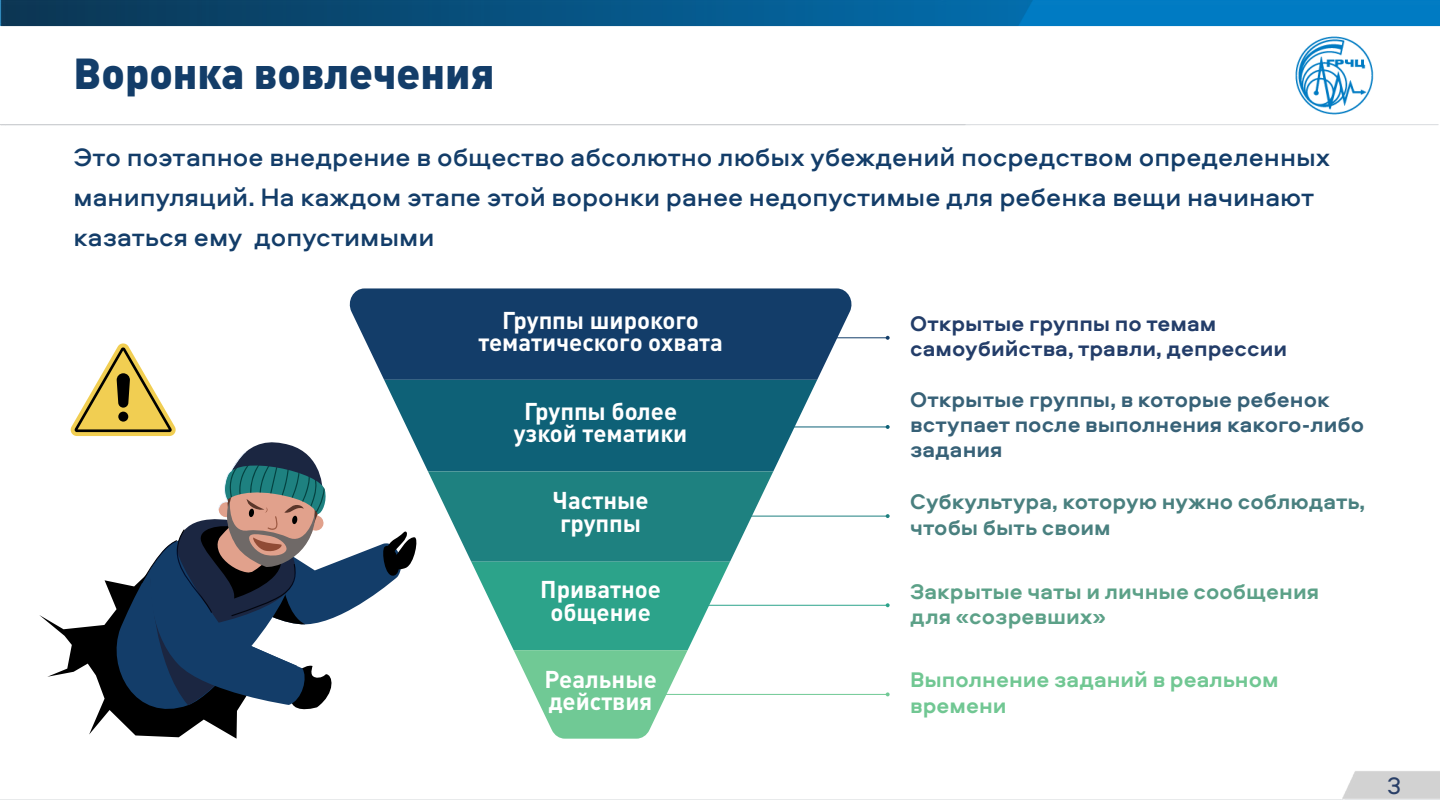
<style>
.page{position:relative;width:1440px;height:810px;background:#fff}
.page>*{position:absolute;margin:0;border:0;box-sizing:border-box;transform-origin:0 0}
.t1{font:900 42.75px "DIN Pro";color:#133d69}
.t2{font:500 26.25px/39.8px "Aeroport";color:#133d69}
.t3{font:24.75px "Aeroport";color:#293f67}
.t4{font:700 24px/22.6px "DIN Pro";color:#fff;text-align:center}
.t5{font:700 22.05px/25.2px "Aeroport";color:#376177}
.t6{font:700 22.05px/25.2px "Aeroport";color:#233d69}
.t7{font:700 22.05px/25.2px "Aeroport";color:#49807f}
.t8{font:700 22.05px/25.2px "Aeroport";color:#5ca188}
.t9{font:700 22.05px/25.2px "Aeroport";color:#71c793}
</style>
<div class="page">
<img style="left:0;top:0;width:1440px;height:800px">
<hr style="left:634px;top:337px;width:254px;height:1px;background:#133d69">
<svg style="left:886px;top:336px;width:4px;height:4px"></svg>
<hr style="left:642px;top:694px;width:246px;height:1px;background:#70c995">
<svg style="left:886px;top:692px;width:4px;height:4px"></svg>
<hr style="left:634px;top:605px;width:254px;height:1px;background:#2ca38a">
<svg style="left:886px;top:603px;width:4px;height:4px"></svg>
<hr style="left:634px;top:516px;width:254px;height:1px;background:#1e8180">
<svg style="left:886px;top:514px;width:4px;height:4px"></svg>
<hr style="left:634px;top:427px;width:254px;height:1px;background:#0e6177">
<svg style="left:886px;top:425px;width:4px;height:4px"></svg>
<svg style="left:346px;top:288px;width:509px;height:92px;fill:#133d69"></svg>
<svg style="left:39px;top:342px;width:778px;height:397px"></svg>
<div style="left:118px;top:412px;width:10px;height:10px;background:#000;border-radius:50%"></div>
<h1 class="t1" style="left:74px;top:37px;width:422px">Воронка вовлечения</h1>
<p class="t2" style="left:74px;top:136px;width:1258px">Это поэтапное внедрение в общество абсолютно любых убеждений посредством определенных манипуляций. На каждом этапе этой воронки ранее недопустимые для ребенка вещи начинают казаться ему допустимыми</p>
<p class="t4" style="left:478px;top:306px;width:246px">Группы широкого тематического охвата</p>
<p class="t4" style="left:514px;top:397px;width:175px">Группы более узкой тематики</p>
<p class="t4" style="left:553px;top:486px;width:98px">Частные группы</p>
<p class="t4" style="left:540px;top:575px;width:122px">Приватное общение</p>
<p class="t4" style="left:544px;top:665px;width:114px;text-align:left">Реальные действия</p>
<p class="t6" style="left:910px;top:310px;width:379px">Открытые группы по темам самоубийства, травли, депрессии</p>
<p class="t5" style="left:910px;top:386px;width:455px">Открытые группы, в которые ребенок вступает после выполнения какого-либо задания</p>
<p class="t7" style="left:910px;top:488px;width:457px">Субкультура, которую нужно соблюдать, чтобы быть своим</p>
<p class="t8" style="left:910px;top:578px;width:411px">Закрытые чаты и личные сообщения для «созревших»</p>
<p class="t9" style="left:910px;top:666px;width:370px">Выполнение заданий в реальном времени</p>
<p class="t3" style="left:1387px;top:768px;width:16px">3</p>
</div>
